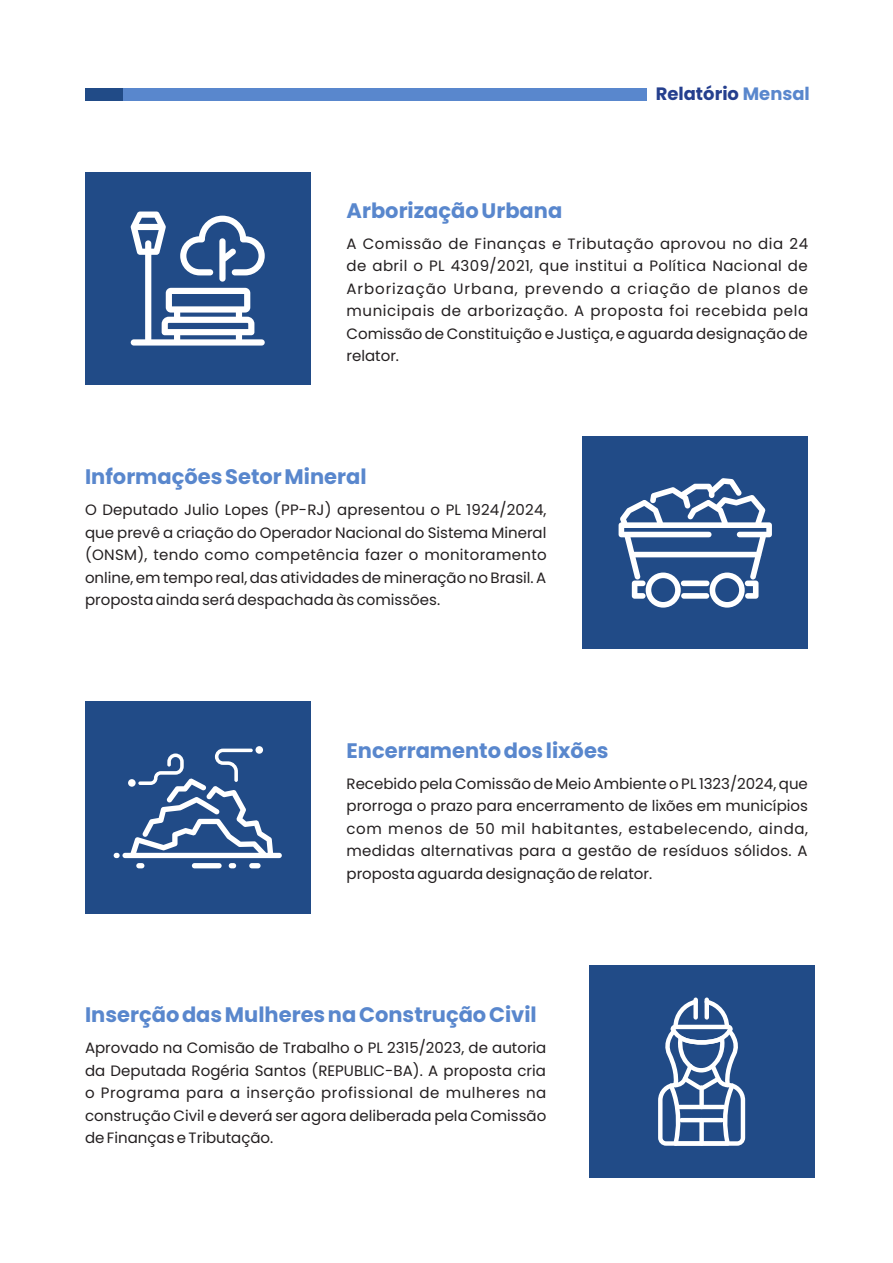
<style>
.page{position:relative;width:893px;height:1263px;background:#fff}
.page>*{position:absolute;margin:0;border:0;box-sizing:border-box;transform-origin:0 0}
.t1{font:700 21px "Poppins";color:#5987cd}
.t2{font:700 17.85px "Poppins";color:#253f8e}
.t3{font:15px/22.5px "Poppins";color:#231f20;text-align:justify}
.s1{color:#5987cd}
</style>
<div class="page">
<div style="left:100px;top:88px;width:546px;height:12px;background:#5987cd"></div>
<div style="left:85px;top:88px;width:37px;height:12px;background:#214b87"></div>
<div style="left:85px;top:701px;width:225px;height:212px;background:#214b87"></div>
<svg style="left:255px;top:746px;width:8px;height:8px"></svg>
<svg style="left:114px;top:749px;width:168px;height:119px"></svg>
<div style="left:85px;top:172px;width:225px;height:213px;background:#214b87"></div>
<svg style="left:131px;top:211px;width:134px;height:135px"></svg>
<div style="left:583px;top:437px;width:225px;height:212px;background:#214b87"></div>
<svg style="left:619px;top:478px;width:153px;height:130px"></svg>
<div style="left:589px;top:965px;width:225px;height:213px;background:#214b87"></div>
<svg style="left:658px;top:999px;width:87px;height:147px"></svg>
<p class="t2" style="left:656px;top:83px;width:156px">Relatório <span class="s1">Mensal</span></p>
<p class="t1" style="left:347px;top:198px;width:217px">Arborização Urbana</p>
<p class="t3" style="left:347px;top:232px;width:463px">A Comissão de Finanças e Tributação aprovou no dia 24 de abril o PL 4309/2021, que institui a Política Nacional de Arborização Urbana, prevendo a criação de planos de municipais de arborização. A proposta foi recebida pela Comissão de Constituição e Justiça, e aguarda designação de relator.</p>
<p class="t1" style="left:85px;top:465px;width:283px">Informações Setor Mineral</p>
<p class="t3" style="left:85px;top:499px;width:463px">O Deputado Julio Lopes (PP-RJ) apresentou o PL 1924/2024, que prevê a criação do Operador Nacional do Sistema Mineral (ONSM), tendo como competência fazer o monitoramento online, em tempo real, das atividades de mineração no Brasil. A proposta ainda será despachada às comissões.</p>
<p class="t1" style="left:347px;top:738px;width:264px">Encerramento dos lixões</p>
<p class="t3" style="left:347px;top:772px;width:463px">Recebido pela Comissão de Meio Ambiente o PL 1323/2024, que prorroga o prazo para encerramento de lixões em municípios com menos de 50 mil habitantes, estabelecendo, ainda, medidas alternativas para a gestão de resíduos sólidos. A proposta aguarda designação de relator.</p>
<p class="t1" style="left:85px;top:1002px;width:453px">Inserção das Mulheres na Construção Civil</p>
<p class="t3" style="left:85px;top:1037px;width:463px">Aprovado na Comisão de Trabalho o PL 2315/2023, de autoria da Deputada Rogéria Santos (REPUBLIC-BA). A proposta cria o Programa para a inserção profissional de mulheres na construção Civil e deverá ser agora deliberada pela Comissão de Finanças e Tributação.</p>
</div>
